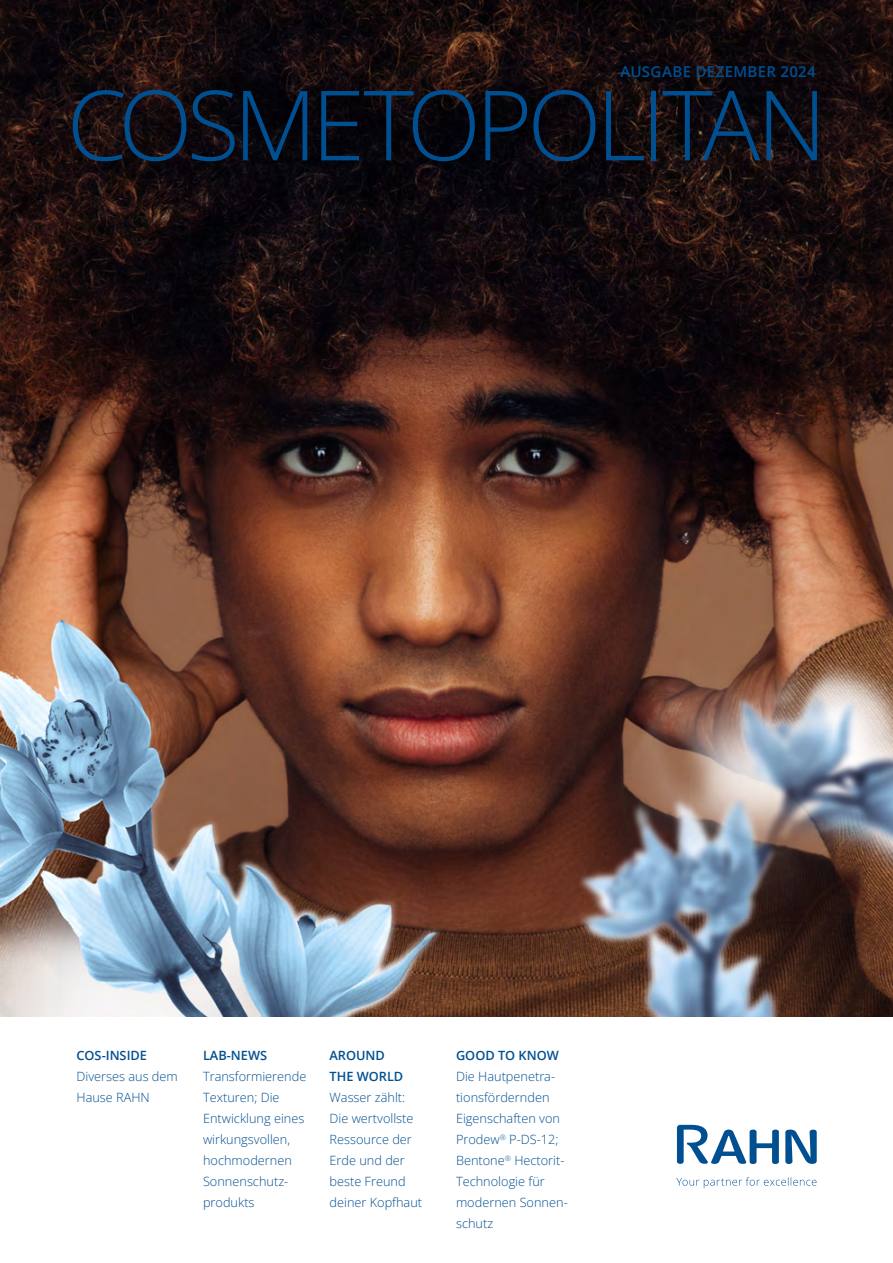
<style>
.page{position:relative;width:893px;height:1263px;background:#fff}
.page>*{position:absolute;margin:0;border:0;box-sizing:border-box;transform-origin:0 0}
.t1{font:97.05px "Open Sans";letter-spacing:-.055em;color:#004f91}
.t2{font:600 15px "Open Sans";letter-spacing:.025em;color:#004f91}
.t3{font:12.75px/21px "Open Sans";color:#004f91}
.t4{font:600 12.75px/21px "Open Sans";color:#004f91}
</style>
<div class="page">
<img style="left:0;top:0;width:893px;height:1016px">
<svg style="left:676px;top:1177px;width:140px;height:11px"></svg>
<svg style="left:785px;top:1129px;width:32px;height:35px"></svg>
<svg style="left:677px;top:1125px;width:102px;height:39px"></svg>
<p class="t2" style="left:620px;top:61px;width:197px">AUSGABE DEZEMBER 2024</p>
<h1 class="t1" style="left:67px;top:59px;width:761px">COSMETOPOLITAN</h1>
<p class="t4" style="left:77px;top:1045px;width:72px">COS-INSIDE</p>
<p class="t3" style="left:77px;top:1066px;width:103px">Diverses aus dem<br>Hause RAHN</p>
<p class="t4" style="left:203px;top:1045px;width:66px">LAB-NEWS</p>
<p class="t3" style="left:203px;top:1066px;width:105px">Transformierende<br>Texturen; Die<br>Entwicklung eines wirkungsvollen, hochmodernen<br>Sonnenschutz&shy;produkts</p>
<p class="t4" style="left:330px;top:1045px;width:75px">AROUND<br>THE WORLD</p>
<p class="t3" style="left:330px;top:1087px;width:94px">Wasser zählt:<br>Die wertvollste<br>Ressource der<br>Erde und der beste Freund deiner Kopfhaut</p>
<p class="t4" style="left:456px;top:1045px;width:104px">GOOD TO KNOW</p>
<p class="t3" style="left:456px;top:1066px;width:113px">Die Hautpenetra&shy;tionsfördernden<br>Eigenschaften von<br>Prodew<sup>®</sup> P-DS-12;<br>Bentone<sup>®</sup> Hectorit-<br>Technologie für modernen Sonnen&shy;schutz</p>
</div>
